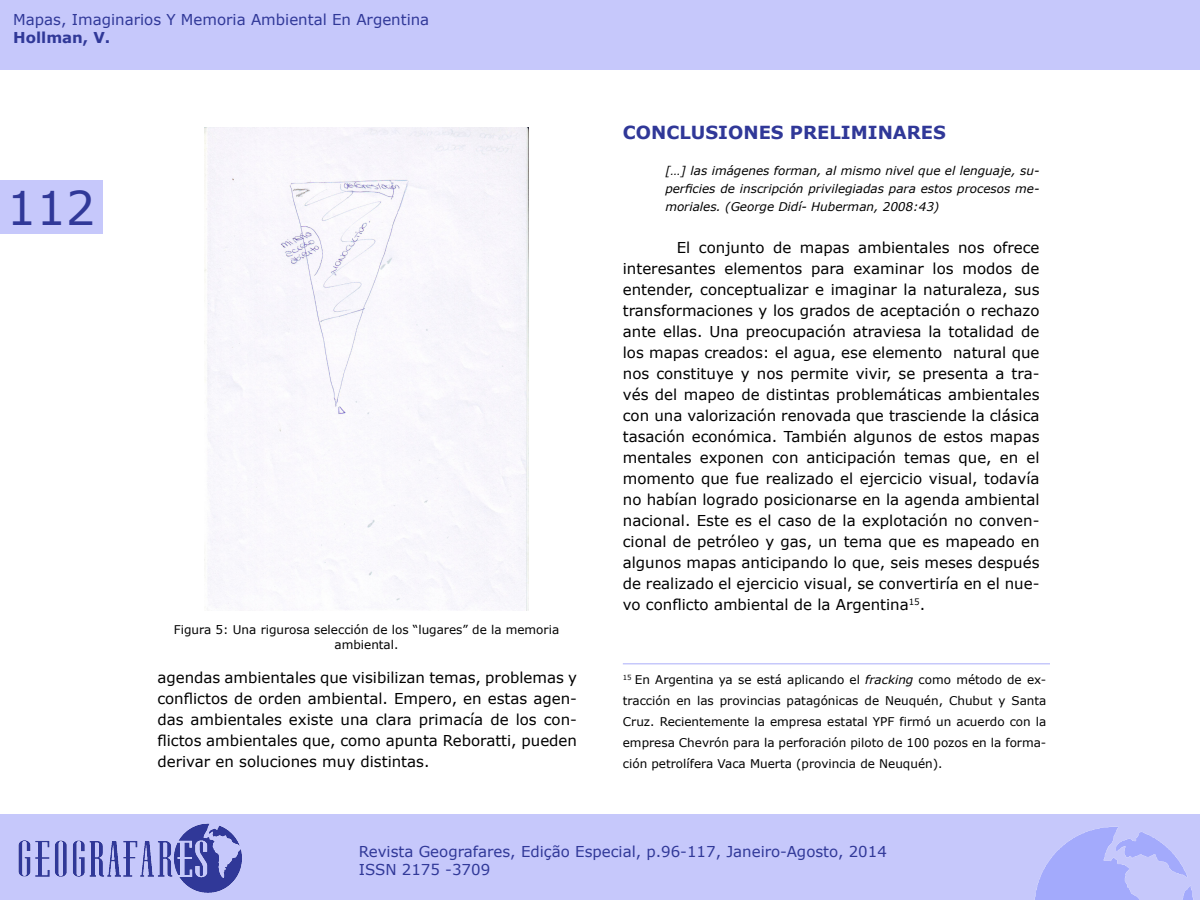
<style>
.page{position:relative;width:1200px;height:900px;background:#fff}
.page>*{position:absolute;margin:0;border:0;box-sizing:border-box;transform-origin:0 0}
.t1{font:46.5px "Verdana";color:#303898}
.t2{font:700 18px "Verdana";color:#303898}
.t3{font:15px/21px "Verdana";color:#000;text-align:justify}
.t4{font:15px/18px "Verdana";color:#303898}
.t5{font:700 15px "Verdana";color:#303898}
.Notas{font:12px/21px "Verdana";color:#000;text-align:center}
.Citações{font:italic 12px/18px "Verdana";color:#000;text-align:justify}
.s1{font-style:italic}
</style>
<div class="page">
<div style="left:0;top:180px;width:102px;height:54px;background:#c6c8fb"></div>
<div style="left:0;top:814px;width:1200px;height:86px;background:#c6c8fb"></div>
<img style="left:18px;top:823px;width:224px;height:70px">
<img style="left:1035px;top:827px;width:158px;height:73px">
<div style="left:0;top:0;width:1200px;height:69px;background:#c6c8fb"></div>
<img style="left:205px;top:128px;width:323px;height:483px">
<hr style="left:623px;top:663px;width:427px;height:1px;background:#c6c8fb">
<p class="t4" style="left:13px;top:11px;width:418px">Mapas, Imaginarios Y Memoria Ambiental En Argentina</p>
<p class="t5" style="left:13px;top:27px;width:99px">Hollman, V.</p>
<h1 class="t1" style="left:7px;top:176px;width:90px">112</h1>
<p class="Notas" style="left:174px;top:622px;width:387px;line-height:15px">Figura 5: Una rigurosa selección de los “lugares” de la memoria ambiental.</p>
<p class="t3" style="left:157px;top:667px;width:421px">agendas ambientales que visibilizan temas, problemas y conflictos de orden ambiental. Empero, en estas agen&shy;das ambientales existe una clara primacía de los con&shy;flictos ambientales que, como apunta Reboratti, pueden derivar en soluciones muy distintas.</p>
<p class="t2" style="left:623px;top:119px;width:325px">CONCLUSIONES PRELIMINARES</p>
<p class="Citações" style="left:665px;top:161px;width:376px">[…] las imágenes forman, al mismo nivel que el lenguaje, su&shy;perficies de inscripción privilegiadas para estos procesos me&shy;moriales. (George Didí- Huberman, 2008:43)</p>
<p class="t3" style="left:623px;top:237px;width:418px;text-indent:54px">El conjunto de mapas ambientales nos ofrece interesantes elementos para examinar los modos de entender, conceptualizar e imaginar la naturaleza, sus transformaciones y los grados de aceptación o rechazo ante ellas. Una preocupación atraviesa la totalidad de los mapas creados: el agua, ese elemento natural que nos constituye y nos permite vivir, se presenta a tra&shy;vés del mapeo de distintas problemáticas ambientales con una valorización renovada que trasciende la clásica tasación económica. También algunos de estos mapas mentales exponen con anticipación temas que, en el momento que fue realizado el ejercicio visual, todavía no habían logrado posicionarse en la agenda ambiental nacional. Este es el caso de la explotación no conven&shy;cional de petróleo y gas, un tema que es mapeado en algunos mapas anticipando lo que, seis meses después de realizado el ejercicio visual, se convertiría en el nue&shy;vo conflicto ambiental de la Argentina<sup>15</sup>.</p>
<p class="Notas" style="left:623px;top:669px;width:425px;text-align:justify"><sup>15</sup> En Argentina ya se está aplicando el <span class="s1">fracking</span> como método de ex&shy;tracción en las provincias patagónicas de Neuquén, Chubut y Santa Cruz. Recientemente la empresa estatal YPF firmó un acuerdo con la empresa Chevrón para la perforación piloto de 100 pozos en la forma&shy;ción petrolífera Vaca Muerta (provincia de Neuquén).</p>
<p class="t4" style="left:359px;top:843px;width:530px">Revista Geografares, Edição Especial, p.96-117, Janeiro-Agosto, 2014<br>ISSN 2175 -3709</p>
</div>
